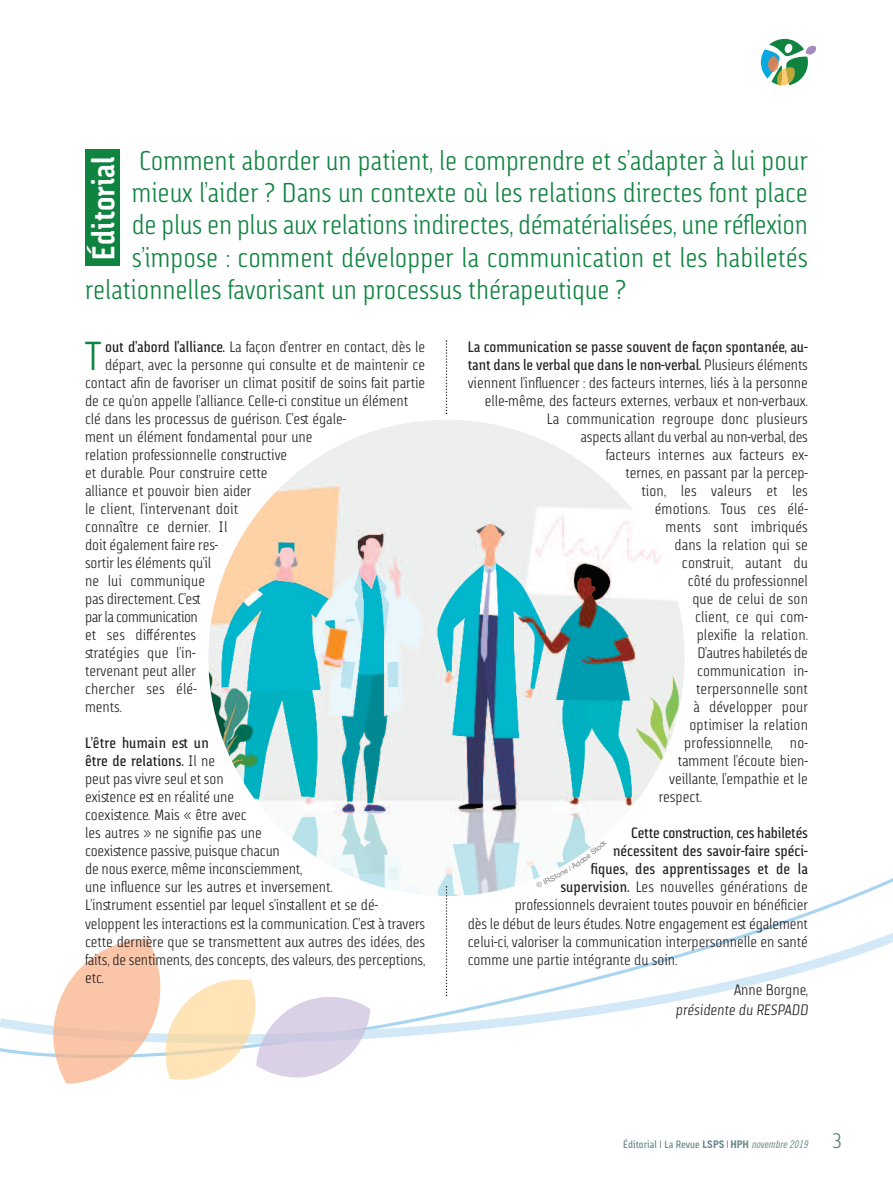
<style>
.page{position:relative;width:893px;height:1191px;background:#fff}
.page>*{position:absolute;margin:0;border:0;box-sizing:border-box;transform-origin:0 0}
.t1{font:300 40.35px "Via Sans";color:#0e8440}
.t2{font:700 31.5px "Via Sans";color:#fff}
.t3{font:300 27px "Via Sans";color:#0e8440}
.t4{font:300 15px/18px "Via Sans";color:#231f20}
.t5{font:15px "Via Sans";color:#231f20}
.t6{font:italic 300 15px "Via Sans";color:#231f20}
.t7{font:300 15px "Via Sans";letter-spacing:-.03em;color:#231f20}
.t8{font:10.5px "Via Sans";color:#648488}
.s1{font-weight:400}
.s2{font-weight:300}
.s3{font-family:"Trade Gothic"}
.s4{font-family:"Trade Gothic";font-weight:700}
.s5{font-family:"Trade Gothic Cond Eighteen Obl"}
.s6{font-weight:300;font-size:21px}
</style>
<div class="page">
<svg style="left:0;top:916px;width:893px;height:141px"></svg>
<svg style="left:51px;top:938px;width:319px;height:145px"></svg>
<div style="left:86px;top:149px;width:34px;height:117px;background:#0e8440"></div>
<svg style="left:761px;top:39px;width:55px;height:46px"></svg>
<svg style="left:446px;top:340px;width:1px;height:74px"></svg>
<img style="left:208px;top:420px;width:477px;height:476px;border-radius:50%">
<svg style="left:446px;top:886px;width:1px;height:110px"></svg>
<svg style="left:536px;top:839px;width:65px;height:40px"></svg>
<h3 class="t3" style="left:139px;top:151px;width:670px">Comment aborder un patient, le comprendre et s’adapter à lui pour</h3>
<h3 class="t3" style="left:132px;top:183px;width:678px">mieux l’aider ? Dans un contexte où les relations directes font place</h3>
<h3 class="t3" style="left:132px;top:215px;width:678px">de plus en plus aux relations indirectes, dématérialisées, une réflexion</h3>
<h3 class="t3" style="left:132px;top:248px;width:678px">s’impose : comment développer la communication et les habiletés</h3>
<h3 class="t3" style="left:85px;top:280px;width:543px">relationnelles favorisant un processus thérapeutique ?</h3>
<h2 class="t2" style="left:93px;top:259px;width:105px;rotate:-90deg">Éditorial</h2>
<h1 class="t1" style="left:85px;top:342px;width:18px">T</h1>
<p class="t4" style="left:105px;top:340px;width:322px"><span class="s1">out d’abord l’alliance.</span> La façon d’entrer en contact, dès le</p>
<p class="t4" style="left:105px;top:358px;width:322px">départ, avec la personne qui consulte et de maintenir ce</p>
<p class="t4" style="left:85px;top:376px;width:342px">contact afin de favoriser un climat positif de soins fait partie</p>
<p class="t4" style="left:85px;top:394px;width:325px">de ce qu’on appelle l’alliance. Celle-ci constitue un élément</p>
<p class="t4" style="left:85px;top:412px;width:263px">clé dans les processus de guérison. C’est égale-</p>
<p class="t4" style="left:85px;top:430px;width:229px">ment un élément fondamental pour une</p>
<p class="t4" style="left:85px;top:448px;width:204px">relation professionnelle constructive</p>
<p class="t4" style="left:85px;top:466px;width:184px">et durable. Pour construire cette</p>
<p class="t4" style="left:85px;top:484px;width:168px">alliance et pouvoir bien aider</p>
<p class="t4" style="left:85px;top:502px;width:155px">le client, l’intervenant doit</p>
<p class="t4" style="left:85px;top:520px;width:144px">connaître ce dernier. Il</p>
<p class="t4" style="left:85px;top:538px;width:135px">doit également faire res-</p>
<p class="t4" style="left:85px;top:556px;width:127px">sortir les éléments qu’il</p>
<p class="t4" style="left:85px;top:574px;width:122px">ne lui communique</p>
<p class="t4" style="left:85px;top:592px;width:117px">pas directement. C’est</p>
<p class="t7" style="left:85px;top:612px;width:114px">par la communication</p>
<p class="t4" style="left:85px;top:628px;width:113px">et ses différentes</p>
<p class="t4" style="left:85px;top:646px;width:112px">stratégies que l’in-</p>
<p class="t4" style="left:85px;top:664px;width:112px">tervenant peut aller</p>
<p class="t4" style="left:85px;top:682px;width:113px">chercher ses élé-</p>
<p class="t4" style="left:85px;top:700px;width:38px">ments.</p>
<p class="t4" style="left:85px;top:736px;width:342px"><span class="s1">L’être humain est un<br>être de relations.</span> Il ne<br>peut pas vivre seul et son<br>existence est en réalité une<br>coexistence. Mais « être avec<br>les autres » ne signifie pas une<br>coexistence passive, puisque chacun<br>de nous exerce, même inconsciemment,<br>une influence sur les autres et inversement.<br>L’instrument essentiel par lequel s’installent et se dé&shy;veloppent les interactions est la communication. C’est à travers cette dernière que se transmettent aux autres des idées, des faits, de sentiments, des concepts, des valeurs, des perceptions, etc.</p>
<p class="t5" style="left:468px;top:342px;width:342px">La communication se passe souvent de façon spontanée, au-</p>
<p class="t5" style="left:468px;top:360px;width:342px">tant dans le verbal que dans le non-verbal. <span class="s2">Plusieurs éléments</span></p>
<p class="t4" style="left:468px;top:376px;width:342px">viennent l’influencer : des facteurs internes, liés à la personne</p>
<p class="t4" style="left:485px;top:394px;width:325px">elle-même, des facteurs externes, verbaux et non-verbaux.</p>
<p class="t4" style="left:547px;top:412px;width:263px">La communication regroupe donc plusieurs</p>
<p class="t4" style="left:581px;top:430px;width:229px">aspects allant du verbal au non-verbal, des</p>
<p class="t4" style="left:606px;top:448px;width:204px">facteurs internes aux facteurs ex-</p>
<p class="t4" style="left:625px;top:466px;width:184px">ternes, en passant par la percep-</p>
<p class="t4" style="left:641px;top:484px;width:168px">tion, les valeurs et les</p>
<p class="t4" style="left:655px;top:502px;width:155px">émotions. Tous ces élé-</p>
<p class="t4" style="left:666px;top:520px;width:144px">ments sont imbriqués</p>
<p class="t4" style="left:675px;top:538px;width:135px">dans la relation qui se</p>
<p class="t4" style="left:682px;top:556px;width:127px">construit, autant du</p>
<p class="t4" style="left:688px;top:574px;width:122px">côté du professionnel</p>
<p class="t4" style="left:692px;top:592px;width:117px">que de celui de son</p>
<p class="t4" style="left:695px;top:610px;width:114px">client, ce qui com-</p>
<p class="t4" style="left:697px;top:628px;width:113px">plexifie la relation.</p>
<p class="t4" style="left:697px;top:646px;width:112px">D’autres habiletés de</p>
<p class="t4" style="left:697px;top:664px;width:112px">communication in-</p>
<p class="t4" style="left:696px;top:682px;width:113px">terpersonnelle sont</p>
<p class="t4" style="left:693px;top:700px;width:116px">à développer pour</p>
<p class="t4" style="left:689px;top:718px;width:120px">optimiser la relation</p>
<p class="t4" style="left:684px;top:736px;width:125px">professionnelle, no-</p>
<p class="t4" style="left:678px;top:754px;width:132px">tamment l’écoute bien-</p>
<p class="t4" style="left:669px;top:772px;width:140px">veillante, l’empathie et le</p>
<p class="t4" style="left:659px;top:790px;width:45px">respect.</p>
<p class="t5" style="left:631px;top:828px;width:178px">Cette construction, ces habiletés</p>
<p class="t5" style="left:613px;top:846px;width:196px">nécessitent des savoir-faire spéci-</p>
<p class="t5" style="left:591px;top:864px;width:219px">fiques, des apprentissages et de la</p>
<p class="t4" style="left:560px;top:880px;width:249px"><span class="s1">supervision.</span> Les nouvelles générations de</p>
<p class="t4" style="left:515px;top:898px;width:295px">professionnels devraient toutes pouvoir en bénéficier</p>
<p class="t4" style="left:468px;top:916px;width:342px">dès le début de leurs études. Notre engagement est également</p>
<p class="t4" style="left:468px;top:934px;width:342px">celui-ci, valoriser la communication interpersonnelle en santé</p>
<p class="t4" style="left:468px;top:952px;width:211px">comme une partie intégrante du soin.</p>
<p class="t4" style="left:734px;top:982px;width:75px">Anne Borgne,</p>
<p class="t6" style="left:676px;top:1005px;width:134px">présidente du RESPADD</p>
<p class="t8" style="left:623px;top:1140px;width:220px">Éditorial <span class="s3">I</span> La Revue <span class="s4">LSPS</span><span class="s3">I</span><span class="s4">HPH</span> <span class="s5">novembre 2019</span> <span class="s6">3</span></p>
</div>
